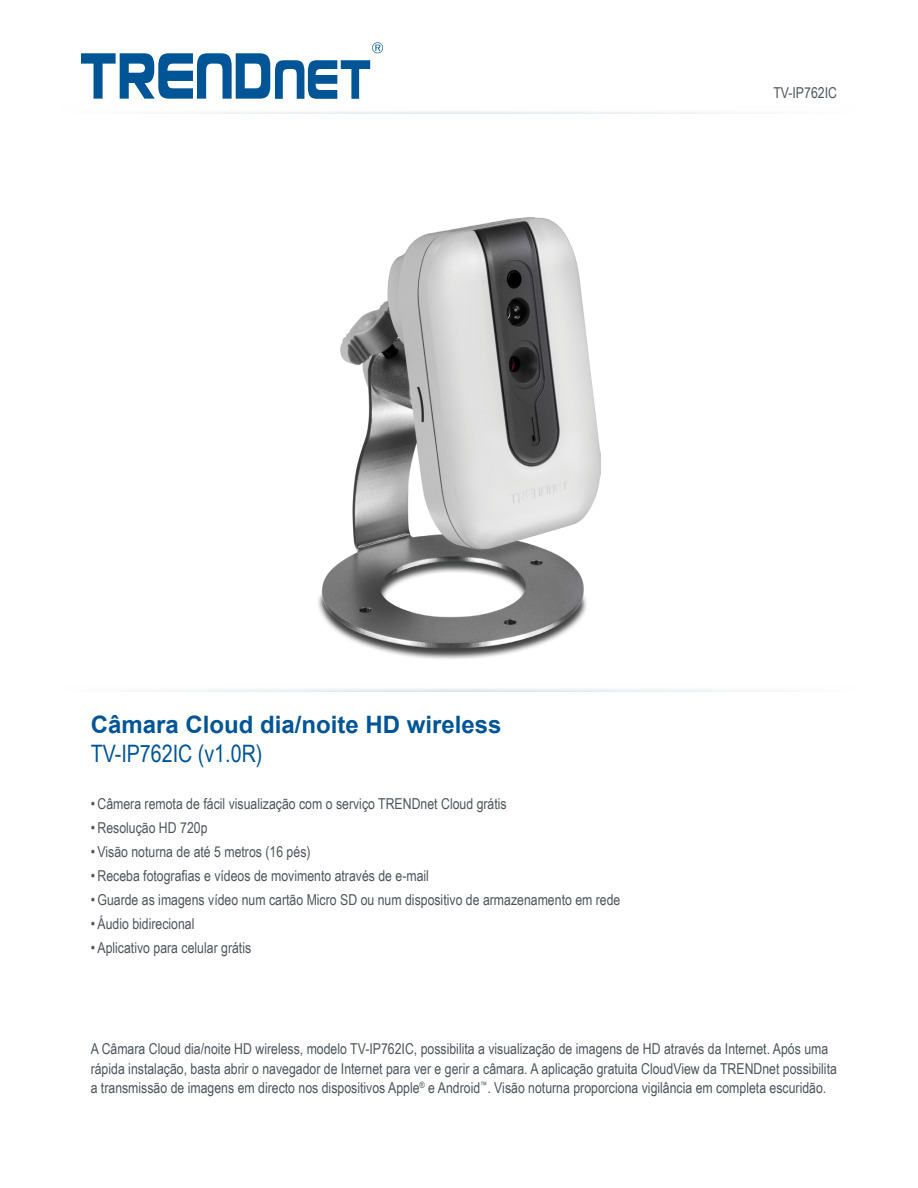
<style>
.page{position:relative;width:918px;height:1188px;background:#fff}
.page>*{position:absolute;margin:0;border:0;box-sizing:border-box;transform-origin:0 0}
.t1{font:700 24px "Arial";color:#005596}
.t2{font:24px "Arial Narrow";color:#005596}
.t3{font:15px/19.5px "Arial Narrow";color:#4d555b}
</style>
<div class="page">
<svg style="left:170px;top:111px;width:579px;height:3px"></svg>
<svg style="left:81px;top:42px;width:302px;height:57px"></svg>
<svg style="left:177px;top:688px;width:565px;height:3px"></svg>
<img style="left:318px;top:217px;width:283px;height:442px">
<p class="t3" style="left:773px;top:82px;width:65px">TV-IP762IC</p>
<h1 class="t1" style="left:91px;top:709px;width:412px">Câmara Cloud dia/noite HD wireless</h1>
<h1 class="t2" style="left:91px;top:736px;width:173px">TV-IP762IC (v1.0R)</h1>
<p class="t3" style="left:91px;top:793px;width:418px">• Câmera remota de fácil visualização com o serviço TRENDnet Cloud grátis</p>
<p class="t3" style="left:91px;top:817px;width:118px">• Resolução HD 720p</p>
<p class="t3" style="left:91px;top:841px;width:221px">• Visão noturna de até 5 metros (16 pés)</p>
<p class="t3" style="left:91px;top:865px;width:340px">• Receba fotografias e vídeos de movimento através de e-mail</p>
<p class="t3" style="left:91px;top:889px;width:531px">• Guarde as imagens vídeo num cartão Micro SD ou num dispositivo de armazenamento em rede</p>
<p class="t3" style="left:91px;top:913px;width:105px">• Áudio bidirecional</p>
<p class="t3" style="left:91px;top:937px;width:162px">• Aplicativo para celular grátis</p>
<p class="t3" style="left:91px;top:1039px;width:748px">A Câmara Cloud dia/noite HD wireless, modelo TV-IP762IC, possibilita a visualização de imagens de HD através da Internet. Após uma rápida instalação, basta abrir o navegador de Internet para ver e gerir a câmara. A aplicação gratuita CloudView da TRENDnet possibilita a transmissão de imagens em directo nos dispositivos Apple<sup>®</sup> e Android<sup>™</sup>. Visão noturna proporciona vigilância em completa escuridão.</p>
</div>
